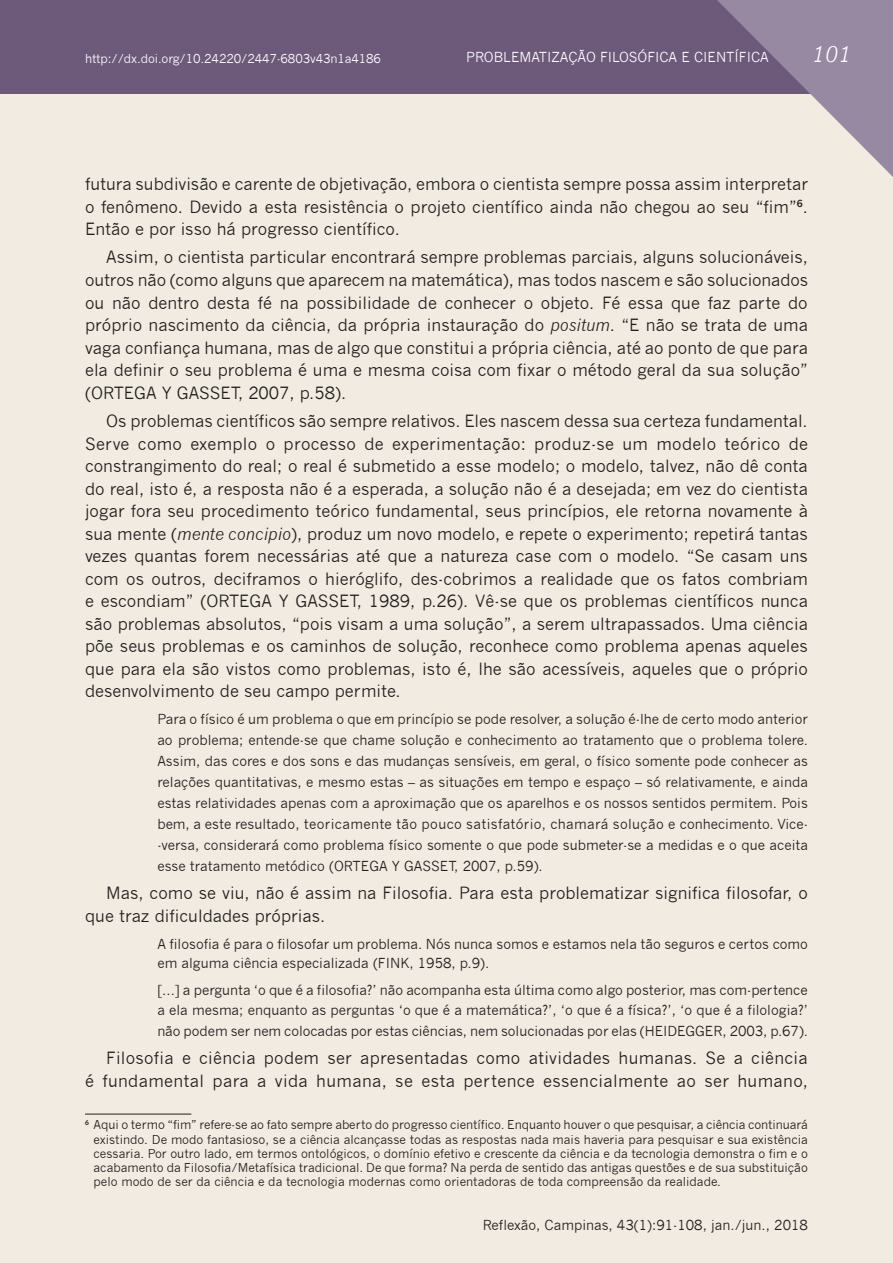
<style>
.page{position:relative;width:893px;height:1263px;background:#fff}
.page>*{position:absolute;margin:0;border:0;box-sizing:border-box;transform-origin:0 0}
.t1{font:italic 21px "News Gothic";color:#fff}
.t2{font:16.5px/22.5px "News Gothic";color:#231f20;text-align:justify}
.t3{font:13.5px/21px "News Gothic";color:#231f20;text-align:justify}
.t4{font:13.5px "News Gothic";color:#fff}
.t5{font:12px/14.2px "News Gothic";color:#231f20;text-align:justify}
.t6{font:12px "News Gothic";letter-spacing:-.01em;color:#fff}
.s1{font-style:italic}
</style>
<div class="page">
<hr style="left:0;top:93px;width:3px;height:1170px;background:#f1ebe1">
<div style="left:3px;top:93px;width:890px;height:1170px;background:#f1ebe1"></div>
<div style="left:0;top:0;width:893px;height:93px;background:#6d597a"></div>
<svg style="left:717px;top:0;width:176px;height:177px;background:#b1a5b3"></svg>
<hr style="left:85px;top:1114px;width:106px;height:1px;background:#231f20">
<p class="t6" style="left:85px;top:51px;width:298px">http://dx.doi.org/10.24220/2447-6803v43n1a4186</p>
<p class="t4" style="left:466px;top:49px;width:304px">PROBLEMATIZAÇÃO FILOSÓFICA E CIENTÍFICA</p>
<p class="t1" style="left:812px;top:42px;width:41px">101</p>
<p class="t2" style="left:85px;top:173px;width:724px">futura subdivisão e carente de objetivação, embora o cientista sempre possa assim interpretar o fenômeno. Devido a esta resistência o projeto científico ainda não chegou ao seu “fim”<sup>6</sup>.<br>Então e por isso há progresso científico.</p>
<p class="t2" style="left:85px;top:246px;width:724px;text-indent:21px">Assim, o cientista particular encontrará sempre problemas parciais, alguns solucionáveis, outros não (como alguns que aparecem na matemática), mas todos nascem e são solucionados ou não dentro desta fé na possibilidade de conhecer o objeto. Fé essa que faz parte do próprio nascimento da ciência, da própria instauração do <span class="s1">positum</span>. “E não se trata de uma vaga confiança humana, mas de algo que constitui a própria ciência, até ao ponto de que para ela definir o seu problema é uma e mesma coisa com fixar o método geral da sua solução” (ORTEGA Y GASSET, 2007, p.58).</p>
<p class="t2" style="left:85px;top:410px;width:724px;text-indent:21px">Os problemas científicos são sempre relativos. Eles nascem dessa sua certeza fundamental.<br>Serve como exemplo o processo de experimentação: produz-se um modelo teórico de constrangimento do real; o real é submetido a esse modelo; o modelo, talvez, não dê conta do real, isto é, a resposta não é a esperada, a solução não é a desejada; em vez do cientista jogar fora seu procedimento teórico fundamental, seus princípios, ele retorna novamente à sua mente (<span class="s1">mente concipio</span>), produz um novo modelo, e repete o experimento; repetirá tantas vezes quantas forem necessárias até que a natureza case com o modelo. “Se casam uns com os outros, deciframos o hieróglifo, des-cobrimos a realidade que os fatos combriam e escondiam” (ORTEGA Y GASSET, 1989, p.26). Vê-se que os problemas científicos nunca são problemas absolutos, “pois visam a uma solução”, a serem ultrapassados. Uma ciência põe seus problemas e os caminhos de solução, reconhece como problema apenas aqueles que para ela são vistos como problemas, isto é, lhe são acessíveis, aqueles que o próprio desenvolvimento de seu campo permite.</p>
<p class="t3" style="left:157px;top:709px;width:652px">Para o físico é um problema o que em princípio se pode resolver, a solução é-lhe de certo modo anterior ao problema; entende-se que chame solução e conhecimento ao tratamento que o problema tolere.<br>Assim, das cores e dos sons e das mudanças sensíveis, em geral, o físico somente pode conhecer as relações quantitativas, e mesmo estas – as situações em tempo e espaço – só relativamente, e ainda estas relatividades apenas com a aproximação que os aparelhos e os nossos sentidos permitem. Pois bem, a este resultado, teoricamente tão pouco satisfatório, chamará solução e conhecimento. Vice--versa, considerará como problema físico somente o que pode submeter-se a medidas e o que aceita esse tratamento metódico (ORTEGA Y GASSET, 2007, p.59).</p>
<p class="t2" style="left:85px;top:882px;width:724px;text-indent:21px">Mas, como se viu, não é assim na Filosofia. Para esta problematizar significa filosofar, o que traz dificuldades próprias.</p>
<p class="t3" style="left:157px;top:934px;width:652px;line-height:19.5px">A filosofia é para o filosofar um problema. Nós nunca somos e estamos nela tão seguros e certos como em alguma ciência especializada (FINK, 1958, p.9).</p>
<p class="t3" style="left:157px;top:979px;width:652px">[...] a pergunta ‘o que é a filosofia?’ não acompanha esta última como algo posterior, mas com-pertence a ela mesma; enquanto as perguntas ‘o que é a matemática?’, ‘o que é a física?’, ‘o que é a filologia?’ não podem ser nem colocadas por estas ciências, nem solucionadas por elas (HEIDEGGER, 2003, p.67).</p>
<p class="t2" style="left:85px;top:1047px;width:724px;text-align:right">Filosofia e ciência podem ser apresentadas como atividades humanas. Se a ciência<br>é fundamental para a vida humana, se esta pertence essencialmente ao ser humano,</p>
<p class="t5" style="left:94px;top:1118px;width:716px;text-indent:-8px"><sup>6</sup> Aqui o termo “fim” refere-se ao fato sempre aberto do progresso científico. Enquanto houver o que pesquisar, a ciência continuará existindo. De modo fantasioso, se a ciência alcançasse todas as respostas nada mais haveria para pesquisar e sua existência cessaria. Por outro lado, em termos ontológicos, o domínio efetivo e crescente da ciência e da tecnologia demonstra o fim e o acabamento da Filosofia/Metafísica tradicional. De que forma? Na perda de sentido das antigas questões e de sua substituição pelo modo de ser da ciência e da tecnologia modernas como orientadoras de toda compreensão da realidade.</p>
<p class="t3" style="left:483px;top:1215px;width:327px">Reflexão, Campinas, 43(1):91-108, jan./jun., 2018</p>
</div>
